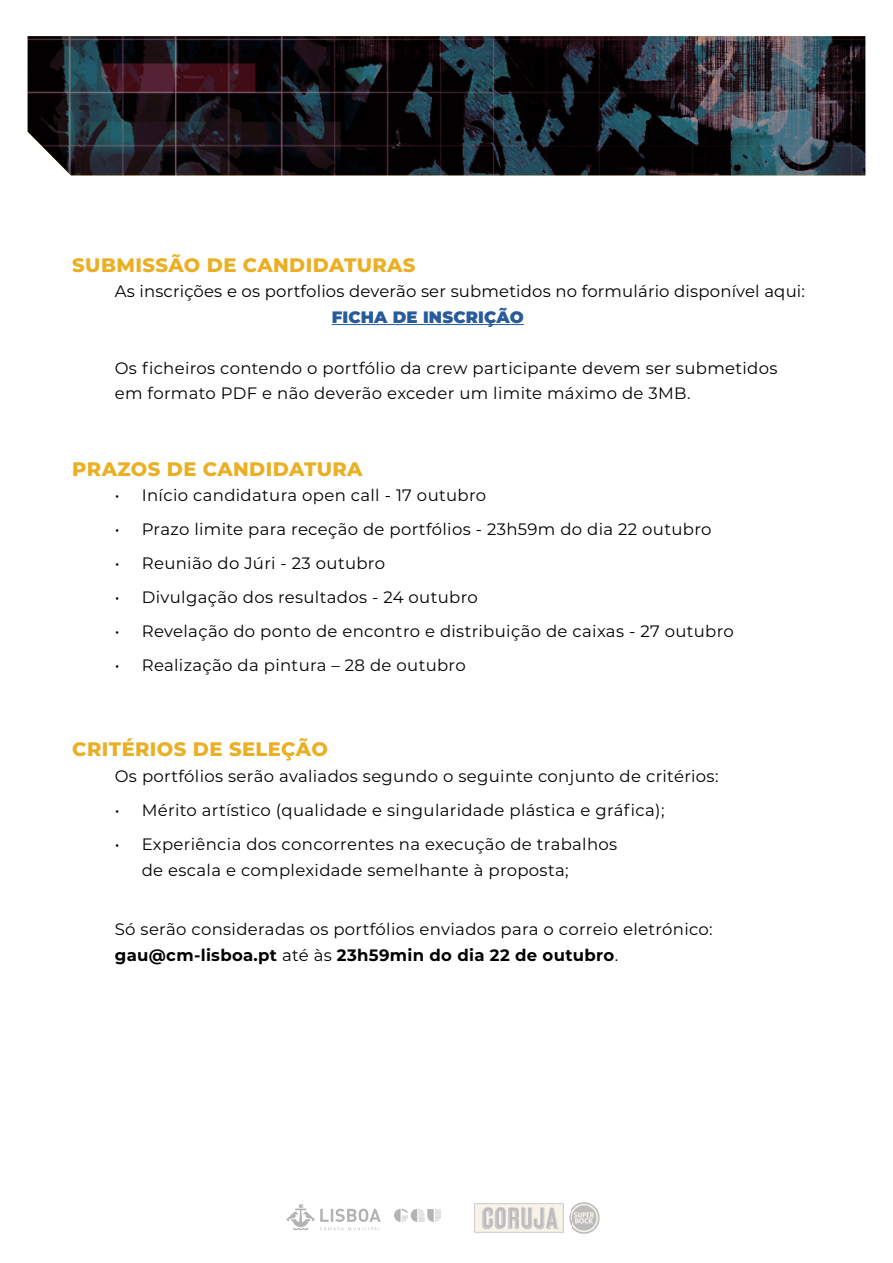
<style>
.page{position:relative;width:893px;height:1263px;background:#fff}
.page>*{position:absolute;margin:0;border:0;box-sizing:border-box;transform-origin:0 0}
.t1{font:800 19.5px "Montserrat";letter-spacing:.02em;color:#eaaf24}
.t2{font:16.5px/25.5px "Montserrat";letter-spacing:.02em;color:#000}
.t3{font:900 16.5px "Montserrat";letter-spacing:.01em;color:#275b9b}
.s1{font-weight:700}
</style>
<div class="page">
<hr style="left:332px;top:324px;width:192px;height:1px;background:#275b9b">
<img style="left:28px;top:36px;width:837px;height:139px">
<img style="left:474px;top:1202px;width:126px;height:32px">
<svg style="left:394px;top:1209px;width:47px;height:13px"></svg>
<svg style="left:286px;top:1204px;width:95px;height:26px"></svg>
<p class="t1" style="left:72px;top:251px;width:345px">SUBMISSÃO DE CANDIDATURAS</p>
<p class="t2" style="left:115px;top:278px;width:692px">As inscrições e os portfolios deverão ser submetidos no formulário disponível aqui:</p>
<p class="t3" style="left:332px;top:305px;width:194px">FICHA DE INSCRIÇÃO</p>
<p class="t2" style="left:115px;top:355px;width:664px">Os ficheiros contendo o portfólio da crew participante devem ser submetidos em formato PDF e não deverão exceder um limite máximo de 3MB.</p>
<p class="t1" style="left:72px;top:455px;width:292px">PRAZOS DE CANDIDATURA</p>
<p class="t2" style="left:115px;top:482px;width:373px">• Início candidatura open call - 17 outubro</p>
<p class="t2" style="left:115px;top:516px;width:598px">• Prazo limite para receção de portfólios - 23h59m do dia 22 outubro</p>
<p class="t2" style="left:115px;top:550px;width:272px">• Reunião do Júri - 23 outubro</p>
<p class="t2" style="left:115px;top:584px;width:364px">• Divulgação dos resultados - 24 outubro</p>
<p class="t2" style="left:115px;top:618px;width:621px">• Revelação do ponto de encontro e distribuição de caixas - 27 outubro</p>
<p class="t2" style="left:115px;top:652px;width:352px">• Realização da pintura – 28 de outubro</p>
<p class="t1" style="left:72px;top:735px;width:257px">CRITÉRIOS DE SELEÇÃO</p>
<p class="t2" style="left:115px;top:763px;width:605px">Os portfólios serão avaliados segundo o seguinte conjunto de critérios:</p>
<p class="t2" style="left:115px;top:797px;width:551px">• Mérito artístico (qualidade e singularidade plástica e gráfica);</p>
<p class="t2" style="left:142px;top:831px;width:477px;text-indent:-27px">• Experiência dos concorrentes na execução de trabalhos de escala e complexidade semelhante à proposta;</p>
<p class="t2" style="left:115px;top:916px;width:599px">Só serão consideradas os portfólios enviados para o correio eletrónico: <span class="s1">gau@cm-lisboa.pt</span> até às <span class="s1">23h59min do dia 22 de outubro</span>.</p>
</div>
